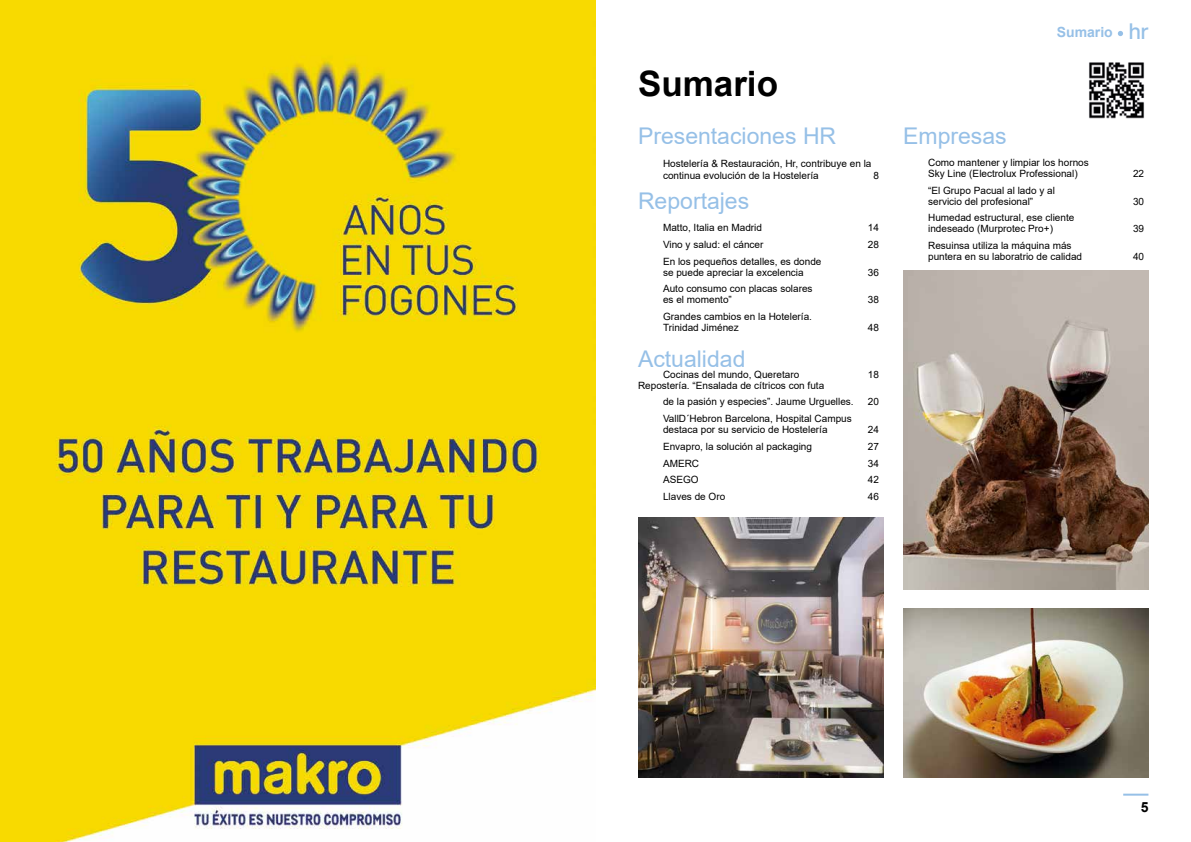
<style>
.page{position:relative;width:1191px;height:842px;background:#fff}
.page>*{position:absolute;margin:0;border:0;box-sizing:border-box;transform-origin:0 0}
.t1{font:700 35px "Arial";color:#000}
.t2{font:23px "Arial";color:#96c0e7}
.t3{font:500 22px "Helvetica Now Display";color:#96c0e7}
.t4{font:700 14px "Arial";color:#96c0e7}
.t5{font:700 14px "Arial";color:#000}
.t6{font:10px/11px "Arial";color:#000}
</style>
<div class="page">
<svg style="left:1117px;top:31px;width:6px;height:5px"></svg>
<hr style="left:1123px;top:794px;width:25px;height:2px;background:#96c0e7">
<img style="left:638px;top:517px;width:245px;height:260px">
<img style="left:903px;top:271px;width:245px;height:319px">
<img style="left:903px;top:608px;width:245px;height:169px">
<img style="left:1089px;top:62px;width:56px;height:57px">
<img style="left:0;top:0;width:595px;height:842px">
<h1 class="t1" style="left:638px;top:59px;width:142px">Sumario</h1>
<h2 class="t2" style="left:638px;top:120px;width:200px">Presentaciones HR</h2>
<p class="t6" style="left:663px;top:158px;width:210px;line-height:12px">Hostelería &amp; Restauración, Hr, contribuye en la continua evolución de la Hostelería</p>
<p class="t6" style="left:873px;top:170px;width:7px">8</p>
<h2 class="t2" style="left:638px;top:185px;width:113px">Reportajes</h2>
<p class="t6" style="left:663px;top:222px;width:100px">Matto, Italia en Madrid</p>
<p class="t6" style="left:868px;top:222px;width:13px">14</p>
<p class="t6" style="left:663px;top:239px;width:102px">Vino y salud: el cáncer</p>
<p class="t6" style="left:868px;top:239px;width:13px">28</p>
<p class="t6" style="left:663px;top:256px;width:160px">En los pequeños detalles, es donde se puede apreciar la excelencia</p>
<p class="t6" style="left:868px;top:267px;width:13px">36</p>
<p class="t6" style="left:663px;top:283px;width:151px">Auto consumo con placas solares es el momento”</p>
<p class="t6" style="left:868px;top:294px;width:13px">38</p>
<p class="t6" style="left:663px;top:311px;width:150px">Grandes cambios en la Hotelería.<br>Trinidad Jiménez</p>
<p class="t6" style="left:868px;top:322px;width:13px">48</p>
<h2 class="t2" style="left:638px;top:343px;width:109px">Actualidad</h2>
<p class="t6" style="left:663px;top:369px;width:138px">Cocinas del mundo, Queretaro</p>
<p class="t6" style="left:868px;top:369px;width:13px">18</p>
<p class="t6" style="left:663px;top:377px;width:192px;line-height:16.7px;text-indent:-25px">Repostería. “Ensalada de cítricos con futa<br>de la pasión y especies”. Jaume Urguelles.</p>
<p class="t6" style="left:868px;top:396px;width:13px">20</p>
<p class="t6" style="left:663px;top:413px;width:190px">VallD´Hebron Barcelona, Hospital Campus destaca por su servicio de Hostelería</p>
<p class="t6" style="left:868px;top:424px;width:13px">24</p>
<p class="t6" style="left:663px;top:441px;width:150px">Envapro, la solución al packaging</p>
<p class="t6" style="left:868px;top:441px;width:13px">27</p>
<p class="t6" style="left:663px;top:457px;width:38px">AMERC</p>
<p class="t6" style="left:868px;top:457px;width:13px">34</p>
<p class="t6" style="left:663px;top:474px;width:37px">ASEGO</p>
<p class="t6" style="left:868px;top:474px;width:13px">42</p>
<p class="t6" style="left:663px;top:491px;width:64px">Llaves de Oro</p>
<p class="t6" style="left:868px;top:491px;width:13px">46</p>
<h3 class="t4" style="left:1056px;top:23px;width:58px">Sumario</h3>
<h3 class="t3" style="left:1128px;top:16px;width:22px">hr</h3>
<h2 class="t2" style="left:903px;top:120px;width:105px">Empresas</h2>
<p class="t6" style="left:928px;top:157px;width:162px">Como mantener y limpiar los hornos<br>Sky Line (Electrolux Professional)</p>
<p class="t6" style="left:1133px;top:168px;width:13px">22</p>
<p class="t6" style="left:928px;top:185px;width:128px">“El Grupo Pacual al lado y al servicio del profesional”</p>
<p class="t6" style="left:1133px;top:196px;width:13px">30</p>
<p class="t6" style="left:928px;top:212px;width:148px">Humedad estructural, ese cliente indeseado (Murprotec Pro+)</p>
<p class="t6" style="left:1133px;top:223px;width:13px">39</p>
<p class="t6" style="left:928px;top:240px;width:155px">Resuinsa utiliza la máquina más puntera en su laboratrio de calidad</p>
<p class="t6" style="left:1133px;top:251px;width:13px">40</p>
<h3 class="t5" style="left:1140px;top:797px;width:9px">5</h3>
</div>
